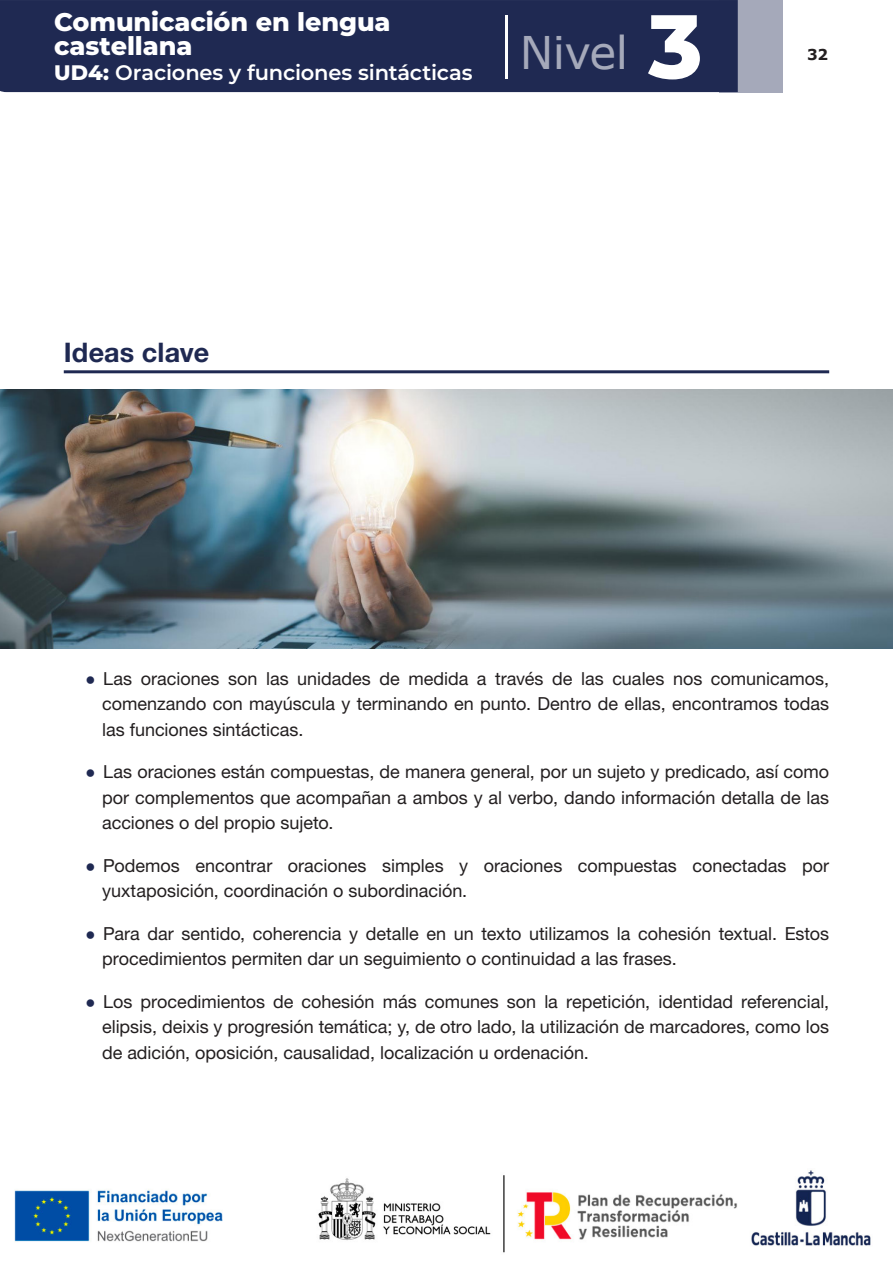
<style>
.page{position:relative;width:893px;height:1263px;background:#fff}
.page>*{position:absolute;margin:0;border:0;box-sizing:border-box;transform-origin:0 0}
.t1{font:45px "Verdana";letter-spacing:-.015em;color:#a5a9ba}
._1__TITULO{font:27px "Helvetica Neue LT 75 Bd";letter-spacing:.005em;color:#1f2952}
.t2{font:800 25.5px/24px "Montserrat";letter-spacing:-.005em;color:#fff}
.t3{font:600 21px "Montserrat";letter-spacing:-.01em;color:#fff}
.t4{font:18px/25.5px "Helvetica Neue LT 55 Rm";color:#231f20;text-align:justify}
.t5{font:700 15px "Verdana";color:#231f20}
.s1{font-weight:800}
.s2{font-family:"Montserrat";font-weight:800;font-size:90px;color:#fff}
.s3{font-family:"Verdana";font-weight:700;font-size:15px;color:#1f2952}
</style>
<div class="page">
<div style="left:719px;top:0;width:63px;height:92px;background:#a5a9ba"></div>
<div style="left:0;top:0;width:738px;height:92px;background:#1f2952"></div>
<hr style="left:505px;top:16px;width:2px;height:63px;background:#fff">
<img style="left:14px;top:1170px;width:857px;height:83px">
<hr style="left:64px;top:370px;width:765px;height:3px;background:#1f2952">
<img style="left:0;top:389px;width:893px;height:259px">
<h3 class="t2" style="left:54px;top:8px;width:338px">Comunicación en lengua castellana</h3>
<p class="t3" style="left:54px;top:58px;width:420px"><span class="s1">UD4:</span> Oraciones y funciones sintácticas</p>
<h1 class="t1" style="left:520px;top:22px;width:184px">Nivel <span class="s2">3</span></h1>
<p class="_1__TITULO" style="left:64px;top:335px;width:147px">Ideas clave</p>
<p class="t5" style="left:807px;top:44px;width:22px">32</p>
<p class="t4" style="left:102px;top:665px;width:729px;text-indent:-17px"><span class="s3">•</span> Las oraciones son las unidades de medida a través de las cuales nos comunicamos, comenzando con mayúscula y terminando en punto. Dentro de ellas, encontramos todas las funciones sintácticas.</p>
<p class="t4" style="left:102px;top:759px;width:729px;text-indent:-17px"><span class="s3">•</span> Las oraciones están compuestas, de manera general, por un sujeto y predicado, así como por complementos que acompañan a ambos y al verbo, dando información detalla de las acciones o del propio sujeto.</p>
<p class="t4" style="left:102px;top:852px;width:729px;text-indent:-17px"><span class="s3">•</span> Podemos encontrar oraciones simples y oraciones compuestas conectadas por yuxtaposición, coordinación o subordinación.</p>
<p class="t4" style="left:102px;top:920px;width:729px;text-indent:-17px"><span class="s3">•</span> Para dar sentido, coherencia y detalle en un texto utilizamos la cohesión textual. Estos procedimientos permiten dar un seguimiento o continuidad a las frases.</p>
<p class="t4" style="left:102px;top:988px;width:729px;text-indent:-17px"><span class="s3">•</span> Los procedimientos de cohesión más comunes son la repetición, identidad referencial, elipsis, deixis y progresión temática; y, de otro lado, la utilización de marcadores, como los de adición, oposición, causalidad, localización u ordenación.</p>
</div>
